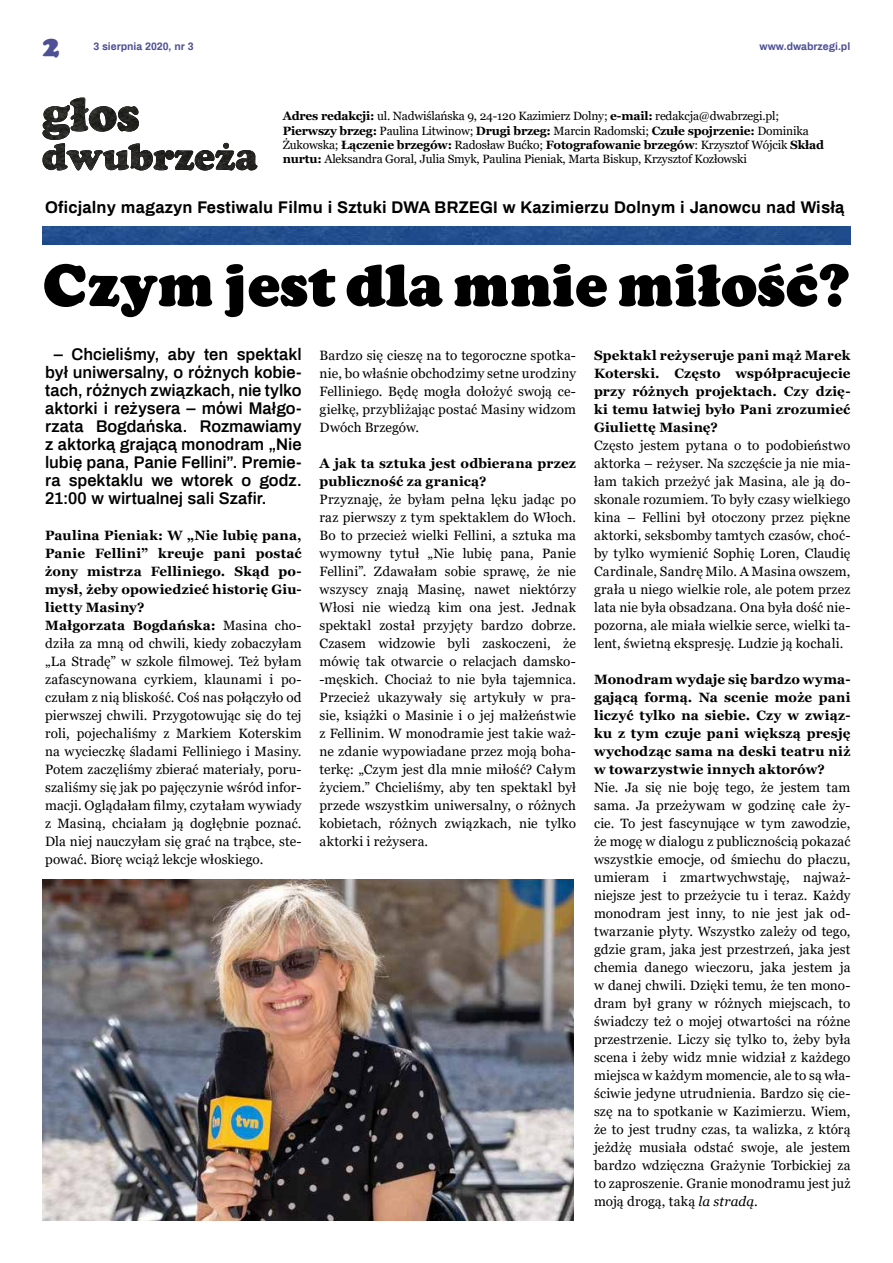
<style>
.page{position:relative;width:893px;height:1263px;background:#fff}
.page>*{position:absolute;margin:0;border:0;box-sizing:border-box;transform-origin:0 0}
.t1{font:57px "Cooper Blk BT";color:#000}
.t2{font:27px "Cooper Blk BT";color:#4e5096}
.t3{font:600 16.5px/18px "Archivo";color:#000;text-align:justify}
.t4{font:700 16.5px "Archivo";letter-spacing:.01em;color:#000}
.t5{font:13.5px/18px "Georgia";letter-spacing:.01em;color:#000;text-align:justify}
.t6{font:700 13.5px/18px "Georgia";letter-spacing:.015em;color:#000;text-align:justify}
.t7{font:12px/14.4px "Georgia";letter-spacing:-.015em;color:#000}
.t8{font:700 10.5px "Archivo";color:#4e5096}
.s1{font-weight:700}
.s2{font-style:italic}
</style>
<div class="page">
<img style="left:43px;top:226px;width:807px;height:19px">
<svg style="left:43px;top:106px;width:214px;height:64px"></svg>
<img style="left:43px;top:98px;width:90px;height:42px">
<img style="left:43px;top:880px;width:530px;height:340px">
<h2 class="t2" style="left:43px;top:28px;width:18px">2</h2>
<p class="t8" style="left:93px;top:39px;width:102px">3 sierpnia 2020, nr 3</p>
<p class="t8" style="left:760px;top:39px;width:92px">www.dwabrzegi.pl</p>
<p class="t7" style="left:283px;top:109px;width:543px"><span class="s1">Adres redakcji:</span> ul. Nadwiślańska 9, 24-120 Kazimierz Dolny; <span class="s1">e-mail:</span> redakcja@dwabrzegi.pl; <span class="s1">Pierwszy brzeg:</span> Paulina Litwinow; <span class="s1">Drugi brzeg:</span> Marcin Radomski; <span class="s1">Czułe spojrzenie:</span> Dominika Żukowska; <span class="s1">Łączenie brzegów:</span> Radosław Bućko; <span class="s1">Fotografowanie brzegów</span>: Krzysztof Wójcik <span class="s1">Skład nurtu:</span> Aleksandra Goral, Julia Smyk, Paulina Pieniak, Marta Biskup, Krzysztof Kozłowski</p>
<p class="t4" style="left:45px;top:195px;width:801px">Oficjalny magazyn Festiwalu Filmu i Sztuki DWA BRZEGI w Kazimierzu Dolnym i Janowcu nad Wisłą</p>
<h1 class="t1" style="left:43px;top:245px;width:809px">Czym jest dla mnie miłość?</h1>
<p class="t3" style="left:45px;top:344px;width:258px;text-indent:9px">– Chcieliśmy, aby ten spektakl był uniwersalny, o różnych kobie&shy;tach, różnych związkach, nie tylko aktorki i reżysera – mówi Małgo&shy;rzata Bogdańska. Rozmawiamy z aktorką grającą monodram „Nie lubię pana, Panie Fellini”. Premie&shy;ra spektaklu we wtorek o godz.<br>21:00 w wirtualnej sali Szafir.</p>
<p class="t5" style="left:45px;top:527px;width:258px;text-align:left"><span class="s1">Paulina Pieniak: W „Nie lubię pana, Panie Fellini” kreuje pani postać żony mistrza Felliniego. Skąd po&shy;mysł, żeby opowiedzieć historię Giu&shy;lietty Masiny?<br>Małgorzata Bogdańska:</span> Masina cho&shy;dziła za mną od chwili, kiedy zobaczyłam „La Stradę” w szkole filmowej. Też byłam zafascynowana cyrkiem, klaunami i po&shy;czułam z nią bliskość. Coś nas połączyło od pierwszej chwili. Przygotowując się do tej roli, pojechaliśmy z Markiem Koterskim na wycieczkę śladami Felliniego i Masiny.<br>Potem zaczęliśmy zbierać materiały, poru&shy;szaliśmy się jak po pajęczynie wśród infor&shy;macji. Oglądałam filmy, czytałam wywiady z Masiną, chciałam ją dogłębnie poznać.<br>Dla niej nauczyłam się grać na trąbce, ste&shy;pować. Biorę wciąż lekcje włoskiego.</p>
<p class="t5" style="left:320px;top:347px;width:258px">Bardzo się cieszę na to tegoroczne spotka&shy;nie, bo właśnie obchodzimy setne urodziny Felliniego. Będę mogła dołożyć swoją ce&shy;giełkę, przybliżając postać Masiny widzom Dwóch Brzegów.</p>
<p class="t6" style="left:320px;top:454px;width:258px">A jak ta sztuka jest odbierana przez publiczność za granicą?</p>
<p class="t5" style="left:320px;top:491px;width:258px">Przyznaję, że byłam pełna lęku jadąc po raz pierwszy z tym spektaklem do Włoch.<br>Bo to przecież wielki Fellini, a sztuka ma wymowny tytuł „Nie lubię pana, Panie Fellini”. Zdawałam sobie sprawę, że nie wszyscy znają Masinę, nawet niektórzy Włosi nie wiedzą kim ona jest. Jednak spektakl został przyjęty bardzo dobrze.<br>Czasem widzowie byli zaskoczeni, że mówię tak otwarcie o relacjach damsko--męskich. Chociaż to nie była tajemnica.<br>Przecież ukazywały się artykuły w pra&shy;sie, książki o Masinie i o jej małżeństwie z Fellinim. W monodramie jest takie waż&shy;ne zdanie wypowiadane przez moją boha&shy;terkę: „Czym jest dla mnie miłość? Całym życiem.” Chcieliśmy, aby ten spektakl był przede wszystkim uniwersalny, o różnych kobietach, różnych związkach, nie tylko aktorki i reżysera.</p>
<p class="t6" style="left:594px;top:346px;width:258px">Spektakl reżyseruje pani mąż Marek Koterski. Często współpracujecie przy różnych projektach. Czy dzię&shy;ki temu łatwiej było Pani zrozumieć Giuliettę Masinę?</p>
<p class="t5" style="left:594px;top:436px;width:258px">Często jestem pytana o to podobieństwo aktorka – reżyser. Na szczęście ja nie mia&shy;łam takich przeżyć jak Masina, ale ją do&shy;skonale rozumiem. To były czasy wielkiego kina – Fellini był otoczony przez piękne aktorki, seksbomby tamtych czasów, choć&shy;by tylko wymienić Sophię Loren, Claudię Cardinale, Sandrę Milo. A Masina owszem, grała u niego wielkie role, ale potem przez lata nie była obsadzana. Ona była dość nie&shy;pozorna, ale miała wielkie serce, wielki ta&shy;lent, świetną ekspresję. Ludzie ją kochali.</p>
<p class="t6" style="left:594px;top:670px;width:258px">Monodram wydaje się bardzo wyma&shy;gającą formą. Na scenie może pani liczyć tylko na siebie. Czy w związ&shy;ku z tym czuje pani większą presję wychodząc sama na deski teatru niż w towarzystwie innych aktorów?</p>
<p class="t5" style="left:594px;top:778px;width:258px">Nie. Ja się nie boję tego, że jestem tam sama. Ja przeżywam w godzinę całe ży&shy;cie. To jest fascynujące w tym zawodzie, że mogę w dialogu z publicznością pokazać wszystkie emocje, od śmiechu do płaczu, umieram i zmartwychwstaję, najważ&shy;niejsze jest to przeżycie tu i teraz. Każdy monodram jest inny, to nie jest jak od&shy;twarzanie płyty. Wszystko zależy od tego, gdzie gram, jaka jest przestrzeń, jaka jest chemia danego wieczoru, jaka jestem ja w danej chwili. Dzięki temu, że ten mono&shy;dram był grany w różnych miejscach, to świadczy też o mojej otwartości na różne przestrzenie. Liczy się tylko to, żeby była scena i żeby widz mnie widział z każdego miejsca w każdym momencie, ale to są wła&shy;ściwie jedyne utrudnienia. Bardzo się cie&shy;szę na to spotkanie w Kazimierzu. Wiem, że to jest trudny czas, ta walizka, z którą jeżdżę musiała odstać swoje, ale jestem bardzo wdzięczna Grażynie Torbickiej za to zaproszenie. Granie monodramu jest już moją drogą, taką <span class="s2">la stradą</span>.</p>
</div>
